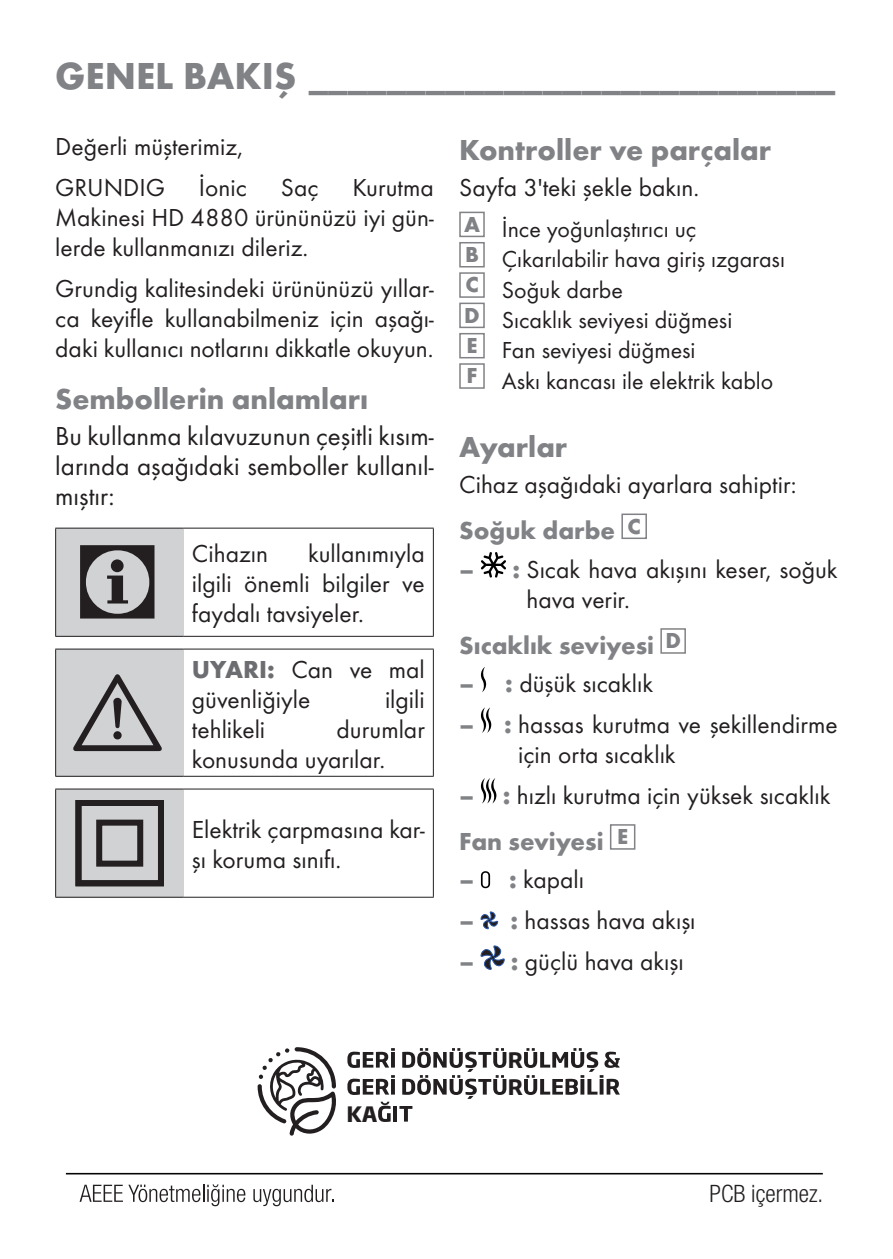
<style>
.page{position:relative;width:893px;height:1259px;background:#fff}
.page>*{position:absolute;margin:0;border:0;box-sizing:border-box;transform-origin:0 0}
.t1{font:108px "ZIWARNUN";color:#231f20}
.t2{font:96px "ZIWARNUN";color:#231f20}
.Unite_Baslik{font:700 39px "Futura TOT";color:#808285}
.Alt_Baslik_Icerik{font:700 30px "Futura TOT";color:#808285}
.Duz_Metin{font:27px/30px "Futura TOT Boo";color:#231f20;text-align:justify}
.Duz_Metin-2{font:25.5px/30px "Futura TOT Boo";color:#231f20}
.Duz_metin_not{font:700 25.5px "Futura TOT";color:#808285}
.Kontroller_ve_parcal{font:24px "Futura TOT Boo";color:#231f20}
.t3{font:300 condensed 24px "Helvetica Neue LT Pro";color:#231f20}
.Duz_metin_kutu_harfl{font:700 22.5px "Futura TOT";color:#808285}
.t4{font:700 21px/27px "Soho Gothic Pro";color:#231f20}
.s1{font-family:"Futura TOT";font-weight:700;color:#6c6d70}
.s2{font-family:"Futura TOT";font-weight:700;color:#808285}
</style>
<div class="page">
<div style="left:56px;top:528px;width:127px;height:108px;background:#d1d2d4"></div>
<hr style="left:55px;top:527px;width:128px;height:1px;background:#231f20">
<hr style="left:183px;top:527px;width:251px;height:1px;background:#231f20">
<hr style="left:55px;top:528px;width:1px;height:108px;background:#231f20">
<hr style="left:433px;top:528px;width:1px;height:108px;background:#231f20">
<hr style="left:55px;top:636px;width:128px;height:1px;background:#231f20">
<hr style="left:183px;top:636px;width:251px;height:1px;background:#231f20">
<div style="left:56px;top:649px;width:127px;height:127px;background:#d1d2d4"></div>
<hr style="left:55px;top:648px;width:128px;height:1px;background:#231f20">
<hr style="left:183px;top:648px;width:251px;height:1px;background:#231f20">
<hr style="left:55px;top:649px;width:1px;height:127px;background:#231f20">
<hr style="left:433px;top:649px;width:1px;height:127px;background:#231f20">
<hr style="left:55px;top:776px;width:128px;height:1px;background:#231f20">
<hr style="left:183px;top:776px;width:251px;height:1px;background:#231f20">
<div style="left:56px;top:789px;width:127px;height:108px;background:#d1d2d4"></div>
<hr style="left:55px;top:788px;width:128px;height:1px;background:#231f20">
<hr style="left:183px;top:788px;width:251px;height:1px;background:#231f20">
<hr style="left:55px;top:789px;width:1px;height:108px;background:#231f20">
<hr style="left:433px;top:789px;width:1px;height:108px;background:#231f20">
<hr style="left:55px;top:896px;width:128px;height:1px;background:#231f20">
<hr style="left:183px;top:896px;width:251px;height:1px;background:#231f20">
<svg style="left:75px;top:800px;width:89px;height:87px"></svg>
<div style="left:459px;top:212px;width:26px;height:25px;border:2px solid #808285"></div>
<div style="left:459px;top:242px;width:26px;height:25px;border:2px solid #808285"></div>
<div style="left:459px;top:272px;width:26px;height:26px;border:2px solid #808285"></div>
<div style="left:459px;top:303px;width:26px;height:25px;border:2px solid #808285"></div>
<div style="left:459px;top:333px;width:26px;height:25px;border:2px solid #808285"></div>
<div style="left:459px;top:363px;width:26px;height:26px;border:2px solid #808285"></div>
<div style="left:621px;top:513px;width:26px;height:26px;border:2px solid #808285"></div>
<svg style="left:481px;top:552px;width:25px;height:25px"></svg>
<div style="left:660px;top:628px;width:26px;height:26px;border:2px solid #808285"></div>
<svg style="left:481px;top:667px;width:5px;height:25px"></svg>
<svg style="left:481px;top:707px;width:10px;height:26px"></svg>
<svg style="left:481px;top:778px;width:15px;height:25px"></svg>
<div style="left:610px;top:824px;width:25px;height:25px;border:2px solid #808285"></div>
<svg style="left:481px;top:871px;width:9px;height:17px"></svg>
<svg style="left:481px;top:912px;width:17px;height:17px"></svg>
<svg style="left:481px;top:946px;width:23px;height:23px"></svg>
<svg style="left:80px;top:1184px;width:165px;height:22px"></svg>
<svg style="left:253px;top:1184px;width:80px;height:22px"></svg>
<hr style="left:66px;top:1173px;width:757px;height:1px;background:#040503">
<svg style="left:258px;top:1047px;width:78px;height:88px"></svg>
<svg style="left:347px;top:1048px;width:48px;height:20px"></svg>
<svg style="left:347px;top:1075px;width:48px;height:20px"></svg>
<svg style="left:402px;top:1048px;width:104px;height:51px"></svg>
<svg style="left:524px;top:1048px;width:96px;height:47px"></svg>
<svg style="left:378px;top:1101px;width:13px;height:21px"></svg>
<hr style="left:393px;top:1106px;width:4px;height:15px;background:#231f20">
<svg style="left:399px;top:1106px;width:13px;height:15px"></svg>
<p class="Unite_Baslik" style="left:55px;top:52px;width:782px">GENEL BAKIŞ____________________________</p>
<p class="Duz_Metin-2" style="left:55px;top:132px;width:189px">Değerli müşterimiz,</p>
<p class="Duz_Metin-2" style="left:55px;top:172px;width:111px">GRUNDIG</p>
<p class="Duz_Metin-2" style="left:199px;top:172px;width:49px">İonic</p>
<p class="Duz_Metin-2" style="left:281px;top:172px;width:39px">Saç</p>
<p class="Duz_Metin-2" style="left:55px;top:172px;width:380px;text-align:justify;text-indent:297px">Kurutma Makinesi HD 4880 ürününüzü iyi gün&shy;lerde kullanmanızı dileriz.</p>
<p class="Duz_Metin-2" style="left:55px;top:273px;width:380px;text-align:justify">Grundig kalitesindeki ürününüzü yıllar&shy;ca keyifle kullanabilmeniz için aşağı&shy;daki kullanıcı notlarını dikkatle okuyun.</p>
<p class="Alt_Baslik_Icerik" style="left:55px;top:380px;width:314px">Sembollerin anlamları</p>
<p class="Duz_Metin" style="left:55px;top:421px;width:380px">Bu kullanma kılavuzunun çeşitli kısım&shy;larında aşağıdaki semboller kullanıl&shy;mıştır:</p>
<p class="t1" style="left:74px;top:525px;width:94px">C</p>
<p class="Duz_Metin-2" style="left:192px;top:538px;width:78px">Cihazın</p>
<p class="Duz_Metin-2" style="left:192px;top:538px;width:234px;text-align:justify;text-indent:116px">kullanımıyla ilgili önemli bilgiler ve faydalı tavsiyeler.</p>
<p class="t2" style="left:73px;top:662px;width:94px">A</p>
<p class="Duz_Metin-2" style="left:192px;top:654px;width:234px"><span class="s1">UYARI:</span> Can ve mal güvenliğiyle</p>
<p class="Duz_Metin-2" style="left:385px;top:684px;width:41px">ilgili</p>
<p class="Duz_Metin-2" style="left:192px;top:714px;width:75px">tehlikeli</p>
<p class="Duz_Metin-2" style="left:192px;top:714px;width:234px;text-indent:145px">durumlar konusunda uyarılar.</p>
<p class="Duz_Metin-2" style="left:192px;top:814px;width:234px">Elektrik çarpmasına kar&shy;şı koruma sınıfı.</p>
<p class="Alt_Baslik_Icerik" style="left:459px;top:131px;width:313px">Kontroller ve parçalar</p>
<p class="Duz_Metin-2" style="left:459px;top:172px;width:242px">Sayfa 3'teki şekle bakın.</p>
<p class="Duz_metin_kutu_harfl" style="left:464px;top:210px;width:17px">A</p>
<p class="Kontroller_ve_parcal" style="left:502px;top:215px;width:196px">İnce yoğunlaştırıcı uç</p>
<p class="Duz_metin_kutu_harfl" style="left:465px;top:241px;width:15px">B</p>
<p class="Kontroller_ve_parcal" style="left:502px;top:245px;width:285px">Çıkarılabilir hava giriş ızgarası</p>
<p class="Duz_metin_kutu_harfl" style="left:465px;top:271px;width:15px">C</p>
<p class="Kontroller_ve_parcal" style="left:502px;top:275px;width:123px">Soğuk darbe</p>
<p class="Duz_metin_kutu_harfl" style="left:464px;top:301px;width:17px">D</p>
<p class="Kontroller_ve_parcal" style="left:502px;top:306px;width:232px">Sıcaklık seviyesi düğmesi</p>
<p class="Duz_metin_kutu_harfl" style="left:466px;top:332px;width:13px">E</p>
<p class="Kontroller_ve_parcal" style="left:502px;top:336px;width:195px">Fan seviyesi düğmesi</p>
<p class="Duz_metin_kutu_harfl" style="left:467px;top:362px;width:12px">F</p>
<p class="Kontroller_ve_parcal" style="left:502px;top:366px;width:273px">Askı kancası ile elektrik kablo</p>
<p class="Alt_Baslik_Icerik" style="left:459px;top:428px;width:110px">Ayarlar</p>
<p class="Duz_Metin-2" style="left:459px;top:469px;width:339px">Cihaz aşağıdaki ayarlara sahiptir:</p>
<p class="Duz_metin_not" style="left:459px;top:515px;width:157px">Soğuk darbe</p>
<p class="Duz_metin_kutu_harfl" style="left:628px;top:512px;width:15px">C</p>
<p class="Duz_Metin-2" style="left:526px;top:554px;width:313px;text-indent:-67px"><span class="s2">– :</span> Sıcak hava akışını keser, soğuk hava verir.</p>
<p class="Duz_metin_not" style="left:459px;top:629px;width:196px">Sıcaklık seviyesi</p>
<p class="Duz_metin_kutu_harfl" style="left:665px;top:627px;width:17px">D</p>
<p class="Duz_Metin-2" style="left:459px;top:668px;width:195px"><span class="s2">– :</span> düşük sıcaklık</p>
<p class="Duz_Metin-2" style="left:518px;top:709px;width:321px;text-indent:-59px"><span class="s2">– :</span> hassas kurutma ve şekillendirme için orta sıcaklık</p>
<p class="Duz_Metin-2" style="left:459px;top:780px;width:373px"><span class="s2">– :</span> hızlı kurutma için yüksek sıcaklık</p>
<p class="Duz_metin_not" style="left:459px;top:825px;width:146px">Fan seviyesi</p>
<p class="Duz_metin_kutu_harfl" style="left:617px;top:823px;width:13px">E</p>
<p class="Duz_Metin-2" style="left:459px;top:864px;width:126px"><span class="s2">– :</span> kapalı</p>
<p class="Duz_Metin-2" style="left:459px;top:905px;width:238px"><span class="s2">– :</span> hassas hava akışı</p>
<p class="Duz_Metin-2" style="left:459px;top:946px;width:226px"><span class="s2">– :</span> güçlü hava akışı</p>
<p class="t4" style="left:346px;top:1099px;width:33px">KA</p>
<p class="t4" style="left:508px;top:1045px;width:17px">R<br>R</p>
<p class="t3" style="left:709px;top:1179px;width:115px">PCB içermez.</p>
</div>
